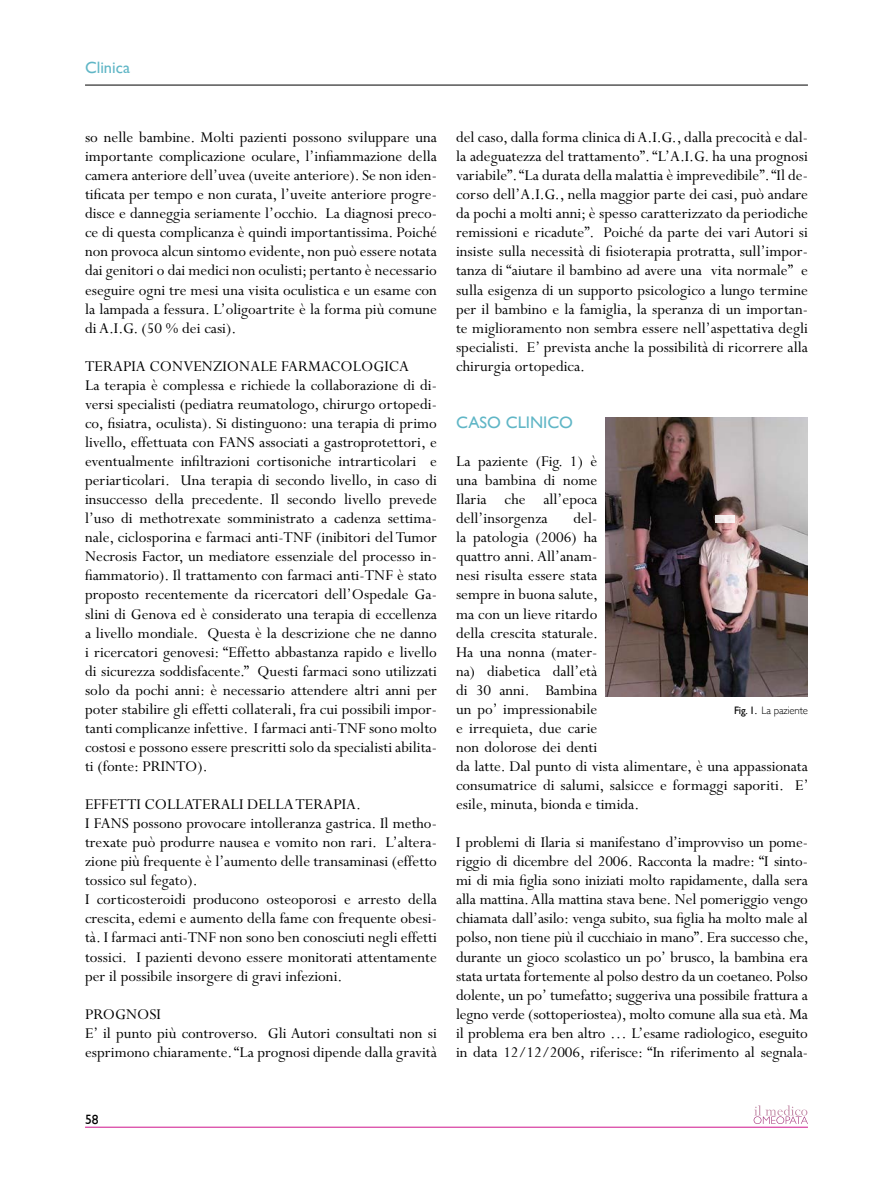
<style>
.page{position:relative;width:893px;height:1191px;background:#fff}
.page>*{position:absolute;margin:0;border:0;box-sizing:border-box;transform-origin:0 0}
.t1{font:16.8px/19px "Perpetua";color:#000;text-align:justify}
.t2{font:16.8px "Gill Sans";color:#60b6c6}
.t3{font:16.5px "Gill Sans";color:#60b6c6}
.t4{font:13.5px "Gill Sans";color:#000}
.t5{font:300 10.8px "Gill Sans";letter-spacing:-.015em;color:#000}
.s1{font-weight:400}
</style>
<div class="page">
<hr style="left:85px;top:85px;width:723px;height:1px;background:#000">
<svg style="left:754px;top:1105px;width:54px;height:19px"></svg>
<hr style="left:85px;top:1126px;width:723px;height:1px;background:#cf128c">
<img style="left:606px;top:417px;width:201px;height:280px">
<svg style="left:715px;top:515px;width:20px;height:8px"></svg>
<p class="t3" style="left:85px;top:58px;width:47px">Clinica</p>
<p class="t1" style="left:85px;top:128px;width:353px">so nelle bambine. Molti pazienti possono sviluppare una importante complicazione oculare, l’infiammazione della camera anteriore dell’uvea (uveite anteriore). Se non iden&shy;tificata per tempo e non curata, l’uveite anteriore progre&shy;disce e danneggia seriamente l’occhio. La diagnosi preco&shy;ce di questa complicanza è quindi importantissima. Poiché non provoca alcun sintomo evidente, non può essere notata dai genitori o dai medici non oculisti; pertanto è necessario eseguire ogni tre mesi una visita oculistica e un esame con la lampada a fessura. L’oligoartrite è la forma più comune di A.I.G. (50 % dei casi).</p>
<p class="t1" style="left:85px;top:357px;width:353px;text-align:left">TERAPIA CONVENZIONALE FARMACOLOGICA<br>La terapia è complessa e richiede la collaborazione di di&shy;versi specialisti (pediatra reumatologo, chirurgo ortopedi&shy;co, fisiatra, oculista). Si distinguono: una terapia di primo livello, effettuata con FANS associati a gastroprotettori, e eventualmente infiltrazioni cortisoniche intrarticolari e periarticolari. Una terapia di secondo livello, in caso di insuccesso della precedente. Il secondo livello prevede l’uso di methotrexate somministrato a cadenza settima&shy;nale, ciclosporina e farmaci anti-TNF (inibitori del Tumor Necrosis Factor, un mediatore essenziale del processo in&shy;fiammatorio). Il trattamento con farmaci anti-TNF è stato proposto recentemente da ricercatori dell’Ospedale Ga&shy;slini di Genova ed è considerato una terapia di eccellenza a livello mondiale. Questa è la descrizione che ne danno i ricercatori genovesi: “Effetto abbastanza rapido e livello di sicurezza soddisfacente.” Questi farmaci sono utilizzati solo da pochi anni: è necessario attendere altri anni per poter stabilire gli effetti collaterali, fra cui possibili impor&shy;tanti complicanze infettive. I farmaci anti-TNF sono molto costosi e possono essere prescritti solo da specialisti abilita&shy;ti (fonte: PRINTO).</p>
<p class="t1" style="left:85px;top:795px;width:353px;text-align:left">EFFETTI COLLATERALI DELLA TERAPIA.<br>I FANS possono provocare intolleranza gastrica. Il metho&shy;trexate può produrre nausea e vomito non rari. L’altera&shy;zione più frequente è l’aumento delle transaminasi (effetto tossico sul fegato).<br>I corticosteroidi producono osteoporosi e arresto della crescita, edemi e aumento della fame con frequente obesi&shy;tà. I farmaci anti-TNF non sono ben conosciuti negli effetti tossici. I pazienti devono essere monitorati attentamente per il possibile insorgere di gravi infezioni.</p>
<p class="t1" style="left:85px;top:1005px;width:353px;text-align:left">PROGNOSI<br>E’ il punto più controverso. Gli Autori consultati non si esprimono chiaramente. “La prognosi dipende dalla gravità</p>
<p class="t1" style="left:456px;top:128px;width:353px">del caso, dalla forma clinica di A.I.G., dalla precocità e dal&shy;la adeguatezza del trattamento”. “L’A.I.G. ha una prognosi variabile”. “La durata della malattia è imprevedibile”. “Il de&shy;corso dell’A.I.G., nella maggior parte dei casi, può andare da pochi a molti anni; è spesso caratterizzato da periodiche remissioni e ricadute”. Poiché da parte dei vari Autori si insiste sulla necessità di fisioterapia protratta, sull’impor&shy;tanza di “aiutare il bambino ad avere una vita normale” e sulla esigenza di un supporto psicologico a lungo termine per il bambino e la famiglia, la speranza di un importan&shy;te miglioramento non sembra essere nell’aspettativa degli specialisti. E’ prevista anche la possibilità di ricorrere alla chirurgia ortopedica.</p>
<p class="t2" style="left:456px;top:412px;width:119px">CASO CLINICO</p>
<p class="t1" style="left:456px;top:452px;width:143px">La paziente (Fig. 1) è una bambina di nome Ilaria che all’epoca dell’insorgenza</p>
<p class="t1" style="left:456px;top:509px;width:354px;text-align:left;text-indent:117px">del-<br>la patologia (2006) ha<br>quattro anni. All’anam-<br>nesi risulta essere stata<br>sempre in buona salute,<br>ma con un lieve ritardo<br>della crescita staturale.<br>Ha una nonna (mater-<br>na) diabetica dall’età<br>di 30 anni. Bambina<br>un po’ impressionabile<br>e irrequieta, due carie<br>non dolorose dei denti<br>da latte. Dal punto di vista alimentare, è una appassionata consumatrice di salumi, salsicce e formaggi saporiti. E’ esile, minuta, bionda e timida.</p>
<p class="t1" style="left:456px;top:833px;width:354px">I problemi di Ilaria si manifestano d’improvviso un pome&shy;riggio di dicembre del 2006. Racconta la madre: “I sinto&shy;mi di mia figlia sono iniziati molto rapidamente, dalla sera alla mattina. Alla mattina stava bene. Nel pomeriggio vengo chiamata dall’asilo: venga subito, sua figlia ha molto male al polso, non tiene più il cucchiaio in mano”. Era successo che, durante un gioco scolastico un po’ brusco, la bambina era stata urtata fortemente al polso destro da un coetaneo. Polso dolente, un po’ tumefatto; suggeriva una possibile frattura a legno verde (sottoperiostea), molto comune alla sua età. Ma il problema era ben altro … L’esame radiologico, eseguito in data 12/12/2006, riferisce: “In riferimento al segnala-</p>
<p class="t5" style="left:734px;top:702px;width:75px"><span class="s1">Fig. 1.</span> La paziente</p>
<p class="t4" style="left:85px;top:1111px;width:15px">58</p>
</div>
